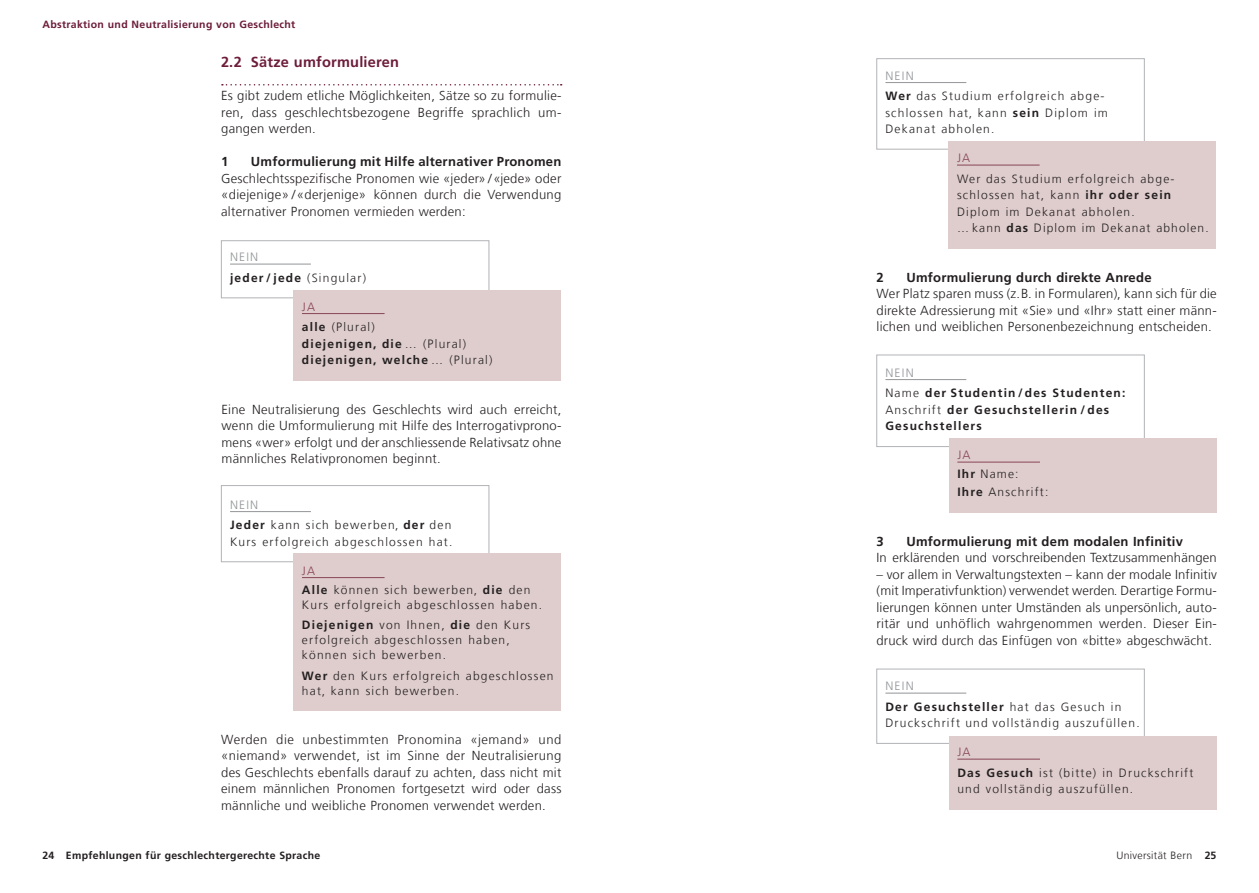
<style>
.page{position:relative;width:1259px;height:893px;background:#fff}
.page>*{position:absolute;margin:0;border:0;box-sizing:border-box;transform-origin:0 0}
.t1{font:700 14.55px "Frutiger LT Com";letter-spacing:.015em;color:#6d1d3a}
.t2{font:300 13.05px/16.5px "Frutiger LT Com";letter-spacing:.02em;color:#231f20;text-align:justify}
.t3{font:700 13.05px "Frutiger LT Com";letter-spacing:.02em;color:#231f20}
.t4{font:300 12px/20.4px "Frutiger LT Com";letter-spacing:.1em;color:#231f20}
.t5{font:700 12px/20.4px "Frutiger LT Com";letter-spacing:.1em;color:#231f20}
.t6{font:300 12px "Frutiger LT Com";color:#874555}
.t7{font:700 10.5px "Frutiger LT Com";letter-spacing:.03em;color:#231f20}
.t8{font:700 10.5px "Frutiger LT Com";letter-spacing:.03em;color:#6d1d3a}
.t9{font:300 10.5px "Frutiger LT Com";letter-spacing:.03em;color:#231f20}
.s1{font-weight:300;color:#939598}
.s2{font-weight:300}
.s3{color:#874555}
.s4{font-weight:700}
.s5{color:#939598}
</style>
<div class="page">
<hr style="left:230px;top:511px;width:81px;height:1px;background:#939598">
<div style="left:221px;top:485px;width:268px;height:77px;border:1px solid #b2b3b7"></div>
<div style="left:293px;top:553px;width:268px;height:158px;background:#dfcdcd"></div>
<hr style="left:302px;top:577px;width:82px;height:1px;background:#874555">
<hr style="left:885px;top:82px;width:81px;height:1px;background:#939598">
<div style="left:876px;top:58px;width:268px;height:91px;border:1px solid #b2b3b7"></div>
<div style="left:948px;top:142px;width:268px;height:107px;background:#dfcdcd"></div>
<hr style="left:957px;top:165px;width:82px;height:1px;background:#874555">
<svg style="left:222px;top:84px;width:340px;height:2px"></svg>
<hr style="left:230px;top:264px;width:81px;height:1px;background:#939598">
<div style="left:221px;top:241px;width:268px;height:57px;border:1px solid #b2b3b7"></div>
<div style="left:293px;top:290px;width:268px;height:91px;background:#dfcdcd"></div>
<hr style="left:302px;top:313px;width:82px;height:1px;background:#874555">
<hr style="left:885px;top:379px;width:81px;height:1px;background:#939598">
<div style="left:876px;top:355px;width:268px;height:92px;border:1px solid #b2b3b7"></div>
<div style="left:949px;top:438px;width:267px;height:75px;background:#dfcdcd"></div>
<hr style="left:957px;top:462px;width:83px;height:1px;background:#874555">
<hr style="left:885px;top:693px;width:81px;height:1px;background:#939598">
<div style="left:876px;top:669px;width:268px;height:75px;border:1px solid #b2b3b7"></div>
<div style="left:949px;top:736px;width:267px;height:74px;background:#dfcdcd"></div>
<hr style="left:957px;top:759px;width:83px;height:1px;background:#874555">
<p class="t8" style="left:43px;top:18px;width:254px">Abstraktion und Neutralisierung von Geschlecht</p>
<p class="t1" style="left:221px;top:53px;width:179px">2.2 Sätze umformulieren</p>
<p class="t2" style="left:221px;top:87px;width:342px">Es gibt zudem etliche Möglichkeiten, Sätze so zu formulie&shy;ren, dass geschlechtsbezogene Begriffe sprachlich um&shy;gangen werden.</p>
<p class="t3" style="left:221px;top:154px;width:9px">1</p>
<p class="t3" style="left:251px;top:154px;width:312px">Umformulierung mit Hilfe alternativer Pronomen</p>
<p class="t2" style="left:221px;top:170px;width:342px">Geschlechtsspezifische Pronomen wie «jeder» /«jede» oder «diejenige» /«derjenige» können durch die Verwendung alternativer Pronomen vermieden werden:</p>
<p class="t5" style="left:230px;top:247px;width:137px"><span class="s1">NEIN<br></span>jeder/jede <span class="s2">(Singular)</span></p>
<p class="t4" style="left:302px;top:296px;width:74px"><span class="s3">JA<br></span><span class="s4">alle</span> (Plural)</p>
<p class="t5" style="left:302px;top:335px;width:192px;line-height:16.5px">diejenigen, die <span class="s2">… (Plural) </span>diejenigen, welche <span class="s2">… (Plural)</span></p>
<p class="t2" style="left:221px;top:401px;width:341px">Eine Neutralisierung des Geschlechts wird auch erreicht, wenn die Umformulierung mit Hilfe des Interrogativprono&shy;mens «wer» erfolgt und der anschliessende Relativsatz ohne männliches Relativpronomen beginnt.</p>
<p class="t4" style="left:230px;top:494px;width:223px"><span class="s5">NEIN<br></span><span class="s4">Jeder</span> kann sich bewerben, <span class="s4">der</span> den</p>
<p class="t4" style="left:230px;top:531px;width:224px">Kurs erfolgreich abgeschlossen hat.</p>
<p class="t4" style="left:302px;top:561px;width:230px;line-height:18.9px"><span class="s3">JA<br></span><span class="s4">Alle</span> können sich bewerben, <span class="s4">die</span> den</p>
<p class="t4" style="left:302px;top:594px;width:242px">Kurs erfolgreich abgeschlossen haben.<br><span class="s4">Diejenigen</span> von Ihnen, <span class="s4">die</span> den Kurs</p>
<p class="t4" style="left:302px;top:633px;width:209px;line-height:15px">erfolgreich abgeschlossen haben, können sich bewerben.</p>
<p class="t4" style="left:302px;top:668px;width:253px;line-height:15px"><span class="s4">Wer</span> den Kurs erfolgreich abgeschlossen hat, kann sich bewerben.</p>
<p class="t2" style="left:221px;top:731px;width:342px">Werden die unbestimmten Pronomina «jemand» und «niemand» verwendet, ist im Sinne der Neutralisierung des Geschlechts ebenfalls darauf zu achten, dass nicht mit einem männlichen Pronomen fortgesetzt wird oder dass männliche und weibliche Pronomen verwendet werden.</p>
<p class="t4" style="left:885px;top:65px;width:221px"><span class="s5">NEIN<br></span><span class="s4">Wer</span> das Studium erfolgreich abge-</p>
<p class="t4" style="left:885px;top:104px;width:224px;line-height:16.5px">schlossen hat, kann <span class="s4">sein</span> Diplom im<br>Dekanat abholen.</p>
<p class="t6" style="left:957px;top:151px;width:15px">JA</p>
<p class="t4" style="left:957px;top:170px;width:253px;line-height:16.5px">Wer das Studium erfolgreich abge&shy;schlossen hat, kann <span class="s4">ihr oder sein<br></span>Diplom im Dekanat abholen.<br>… kann <span class="s4">das</span> Diplom im Dekanat abholen.</p>
<p class="t3" style="left:876px;top:269px;width:9px">2</p>
<p class="t3" style="left:906px;top:269px;width:247px">Umformulierung durch direkte Anrede</p>
<p class="t2" style="left:876px;top:285px;width:342px">Wer Platz sparen muss (z.B. in Formularen), kann sich für die direkte Adressierung mit «Sie» und «Ihr» statt einer männ&shy;lichen und weiblichen Personenbezeichnung entscheiden.</p>
<p class="t5" style="left:885px;top:362px;width:241px"><span class="s1">NEIN<br></span><span class="s2">Name</span> der Studentin/des Studenten:</p>
<p class="t5" style="left:885px;top:401px;width:225px;line-height:16.5px"><span class="s2">Anschrift</span> der Gesuchstellerin /des<br>Gesuchstellers</p>
<p class="t4" style="left:957px;top:446px;width:93px;line-height:18.5px"><span class="s3">JA<br></span><span class="s4">Ihr</span> Name:<br><span class="s4">Ihre</span> Anschrift:</p>
<p class="t3" style="left:876px;top:533px;width:9px">3</p>
<p class="t3" style="left:906px;top:533px;width:278px">Umformulierung mit dem modalen Infinitiv</p>
<p class="t2" style="left:876px;top:549px;width:342px">In erklärenden und vorschreibenden Textzusammenhängen</p>
<p class="t2" style="left:876px;top:566px;width:342px">– vor allem in Verwaltungstexten – kann der modale Infinitiv (mit Imperativfunktion) verwendet werden. Derartige Formu&shy;lierungen können unter Umständen als unpersönlich, auto&shy;ritär und unhöflich wahrgenommen werden. Dieser Ein&shy;druck wird durch das Einfügen von «bitte» abgeschwächt.</p>
<p class="t5" style="left:885px;top:676px;width:237px"><span class="s1">NEIN<br></span>Der Gesuchsteller <span class="s2">hat das Gesuch in</span></p>
<p class="t4" style="left:885px;top:713px;width:256px">Druckschrift und vollständig auszufüllen.</p>
<p class="t4" style="left:957px;top:742px;width:238px"><span class="s3">JA<br></span><span class="s4">Das Gesuch</span> ist (bitte) in Druckschrift</p>
<p class="t4" style="left:957px;top:779px;width:177px">und vollständig auszufüllen.</p>
<p class="t7" style="left:43px;top:849px;width:279px">24 Empfehlungen für geschlechtergerechte Sprache</p>
<p class="t7" style="left:1204px;top:849px;width:13px">25</p>
<p class="t9" style="left:1116px;top:849px;width:77px">Universität Bern</p>
</div>
